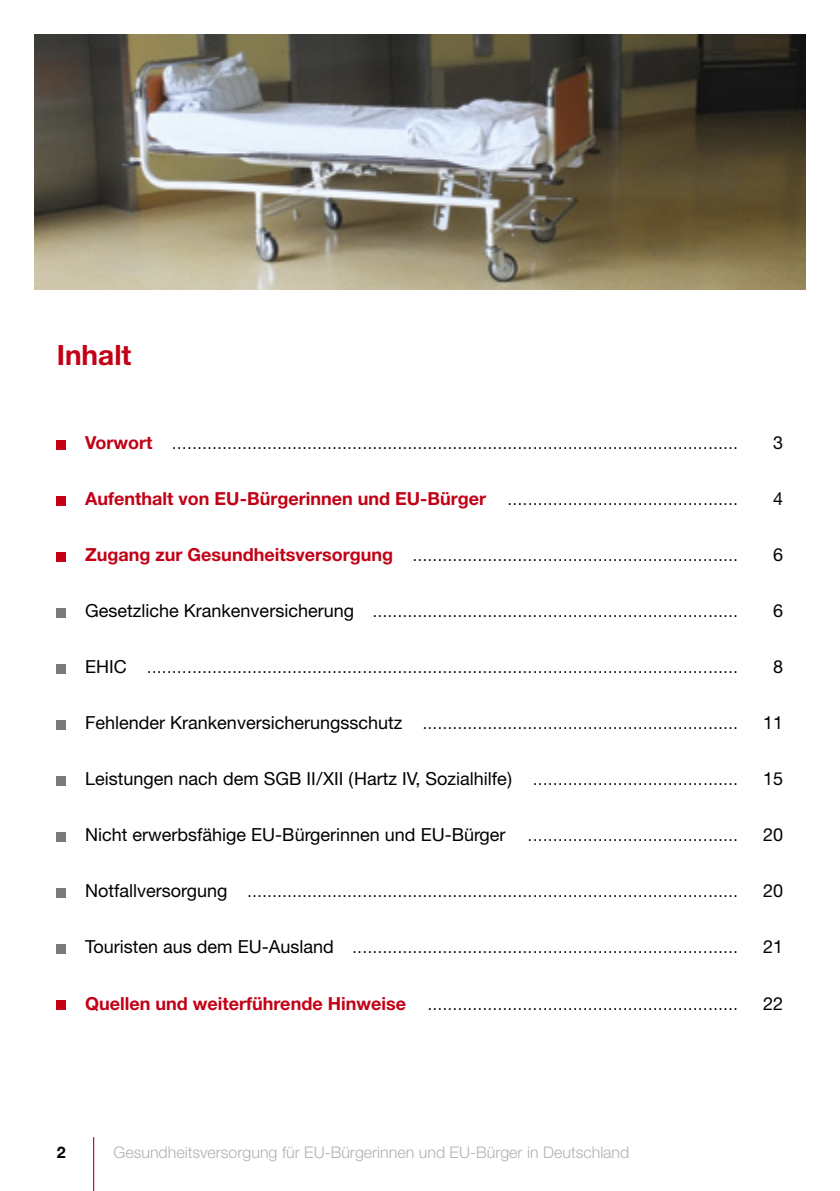
<style>
.page{position:relative;width:840px;height:1191px;background:#fff}
.page>*{position:absolute;margin:0;border:0;box-sizing:border-box;transform-origin:0 0}
._01_Headline_5__schw{font:700 28px "Helvetica Neue";color:#c20016}
._02_Copy_Inhaltsverz{font:300 18px "Helvetica Neue";color:#000}
._02_Copy_Inhaltsverz-2{font:18px "Helvetica Neue";color:#000}
._05_Kolumnentitel{font:300 16px "Helvetica Neue CE";color:#b0b1b1}
.t1{font:700 16px "Helvetica Neue";color:#000}
.s1{font-weight:700;color:#c20016}
.s2{font-weight:400}
.s3{font-weight:300}
</style>
<div class="page">
<hr style="left:93px;top:1137px;width:1px;height:54px;background:#c20016">
<div style="left:57px;top:440px;width:9px;height:9px;background:#c20016"></div>
<div style="left:57px;top:496px;width:9px;height:9px;background:#c20016"></div>
<div style="left:57px;top:552px;width:9px;height:9px;background:#c20016"></div>
<div style="left:57px;top:608px;width:9px;height:9px;background:#7a7a7a"></div>
<div style="left:57px;top:664px;width:9px;height:9px;background:#7a7a7a"></div>
<div style="left:57px;top:720px;width:9px;height:9px;background:#7a7a7a"></div>
<div style="left:57px;top:776px;width:9px;height:9px;background:#7a7a7a"></div>
<div style="left:57px;top:832px;width:9px;height:9px;background:#7a7a7a"></div>
<div style="left:57px;top:888px;width:9px;height:9px;background:#7a7a7a"></div>
<div style="left:57px;top:944px;width:9px;height:9px;background:#7a7a7a"></div>
<div style="left:57px;top:1000px;width:9px;height:9px;background:#c20016"></div>
<img style="left:34px;top:34px;width:771px;height:255px">
<p class="_01_Headline_5__schw" style="left:57px;top:338px;width:76px">Inhalt</p>
<p class="_02_Copy_Inhaltsverz" style="left:85px;top:432px;width:654px"><span class="s1">Vorwort</span> .................................................................................................................</p>
<p class="_02_Copy_Inhaltsverz-2" style="left:772px;top:432px;width:12px">3</p>
<p class="_02_Copy_Inhaltsverz" style="left:85px;top:488px;width:654px"><span class="s1">Aufenthalt von EU-Bürgerinnen und EU-Bürger</span> ..............................................</p>
<p class="_02_Copy_Inhaltsverz-2" style="left:772px;top:488px;width:12px">4</p>
<p class="_02_Copy_Inhaltsverz" style="left:85px;top:544px;width:654px"><span class="s1">Zugang zur Gesundheitsversorgung</span> .................................................................</p>
<p class="_02_Copy_Inhaltsverz-2" style="left:772px;top:544px;width:12px">6</p>
<p class="_02_Copy_Inhaltsverz" style="left:85px;top:600px;width:654px"><span class="s2">Gesetzliche Krankenversicherung</span> .........................................................................</p>
<p class="_02_Copy_Inhaltsverz-2" style="left:772px;top:600px;width:12px">6</p>
<p class="_02_Copy_Inhaltsverz" style="left:85px;top:656px;width:654px"><span class="s2">EHIC</span> ......................................................................................................................</p>
<p class="_02_Copy_Inhaltsverz-2" style="left:772px;top:656px;width:12px">8</p>
<p class="_02_Copy_Inhaltsverz" style="left:85px;top:712px;width:654px"><span class="s2">Fehlender Krankenversicherungsschutz</span> ...............................................................</p>
<p class="_02_Copy_Inhaltsverz-2" style="left:762px;top:712px;width:22px">11</p>
<p class="_02_Copy_Inhaltsverz-2" style="left:85px;top:768px;width:654px">Leistungen nach dem SGB II/XII (Hartz IV, Sozialhilfe) <span class="s3">.........................................</span></p>
<p class="_02_Copy_Inhaltsverz-2" style="left:762px;top:768px;width:22px">15</p>
<p class="_02_Copy_Inhaltsverz-2" style="left:85px;top:824px;width:654px">Nicht erwerbsfähige EU-Bürgerinnen und EU-Bürger <span class="s3">..........................................</span></p>
<p class="_02_Copy_Inhaltsverz-2" style="left:762px;top:824px;width:22px">20</p>
<p class="_02_Copy_Inhaltsverz" style="left:85px;top:880px;width:654px"><span class="s2">Notfallversorgung</span> ..................................................................................................</p>
<p class="_02_Copy_Inhaltsverz-2" style="left:762px;top:880px;width:22px">20</p>
<p class="_02_Copy_Inhaltsverz" style="left:85px;top:936px;width:654px"><span class="s2">Touristen aus dem EU-Ausland</span> .............................................................................</p>
<p class="_02_Copy_Inhaltsverz-2" style="left:762px;top:936px;width:22px">21</p>
<p class="_02_Copy_Inhaltsverz" style="left:85px;top:992px;width:654px"><span class="s1">Quellen und weiterführende Hinweise</span> ..............................................................</p>
<p class="_02_Copy_Inhaltsverz-2" style="left:762px;top:992px;width:22px">22</p>
<p class="t1" style="left:57px;top:1141px;width:10px">2</p>
<p class="_05_Kolumnentitel" style="left:113px;top:1142px;width:517px">Gesundheitsversorgung für EU-Bürgerinnen und EU-Bürger in Deutschland</p>
</div>
